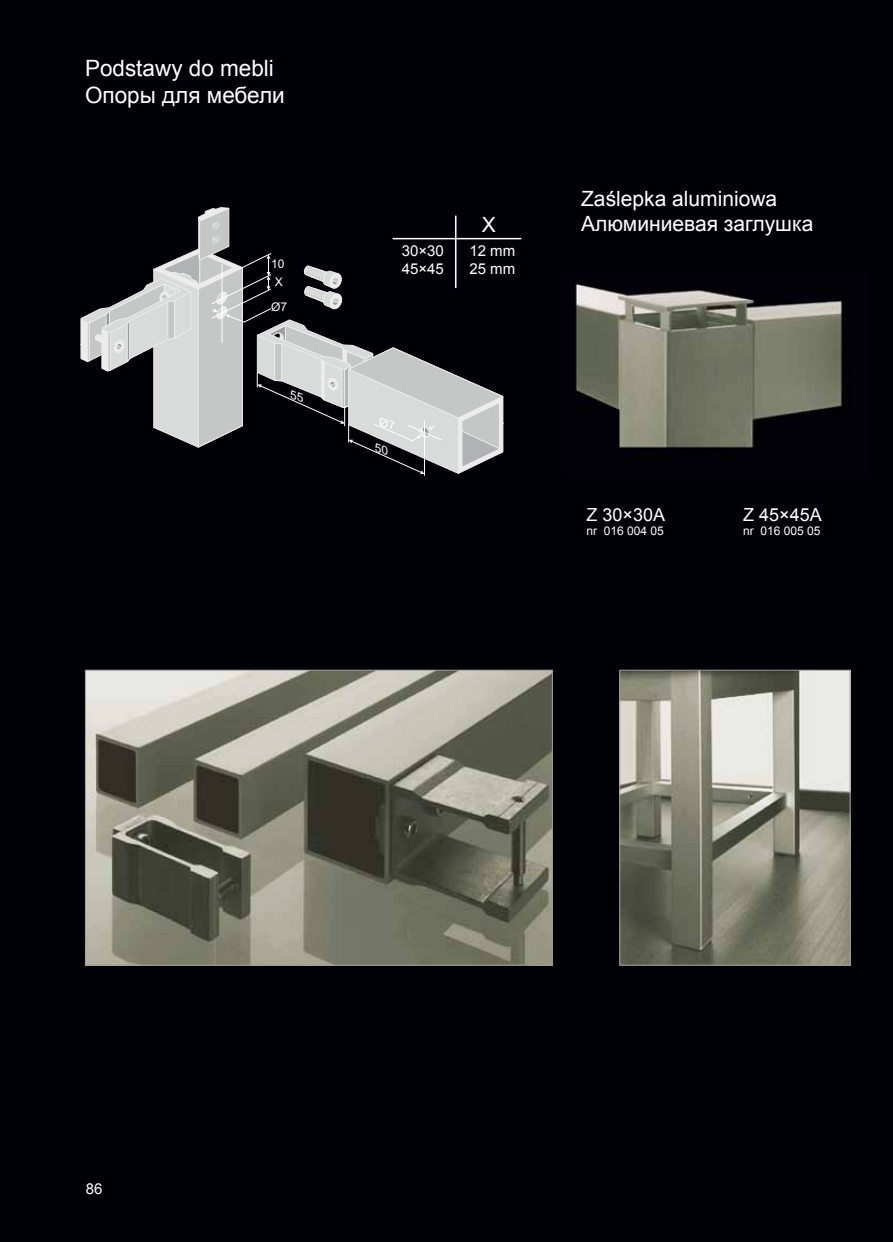
<style>
.page{position:relative;width:893px;height:1242px;background:#000006}
.page>*{position:absolute;margin:0;border:0;box-sizing:border-box;transform-origin:0 0}
.t1{font:22.5px/27px "Arial";color:#fff}
.t2{font:21px/25.2px "Arial";color:#fff}
.t3{font:18px "Arial";color:#fff}
.t4{font:15px "Arial";color:#fff}
.t5{font:12px/18px "Arial";color:#fff;text-align:center}
</style>
<div class="page">
<img style="left:87px;top:672px;width:464px;height:291px">
<div style="left:85px;top:670px;width:468px;height:295px;border:1px solid #9c9c9d"></div>
<img style="left:575px;top:283px;width:270px;height:170px">
<img style="left:621px;top:672px;width:227px;height:291px">
<div style="left:619px;top:670px;width:231px;height:295px;border:1px solid #9c9c9d"></div>
<hr style="left:393px;top:238px;width:128px;height:1px;background:#fff">
<svg style="left:80px;top:207px;width:425px;height:269px"></svg>
<p class="t1" style="left:85px;top:54px;width:201px">Podstawy do mebli<br>Опоры для мебели</p>
<p class="t5" style="left:271px;top:255px;width:15px">10<br>X</p>
<p class="t5" style="left:271px;top:298px;width:18px">Ø7</p>
<p class="t2" style="left:482px;top:213px;width:16px">X</p>
<p class="t4" style="left:402px;top:241px;width:44px">30×30</p>
<p class="t4" style="left:469px;top:241px;width:47px">12 mm</p>
<p class="t4" style="left:402px;top:259px;width:44px">45×45</p>
<p class="t4" style="left:469px;top:259px;width:47px">25 mm</p>
<p class="t2" style="left:581px;top:186px;width:234px">Zaślepka aluminiowa<br>Алюминиевая заглушка</p>
<p class="t3" style="left:586px;top:502px;width:80px">Z 30×30A</p>
<p class="t5" style="left:586px;top:522px;width:79px">nr 016 004 05</p>
<p class="t3" style="left:743px;top:502px;width:80px">Z 45×45A</p>
<p class="t5" style="left:743px;top:522px;width:79px">nr 016 005 05</p>
<p class="t4" style="left:86px;top:1178px;width:18px">86</p>
</div>
